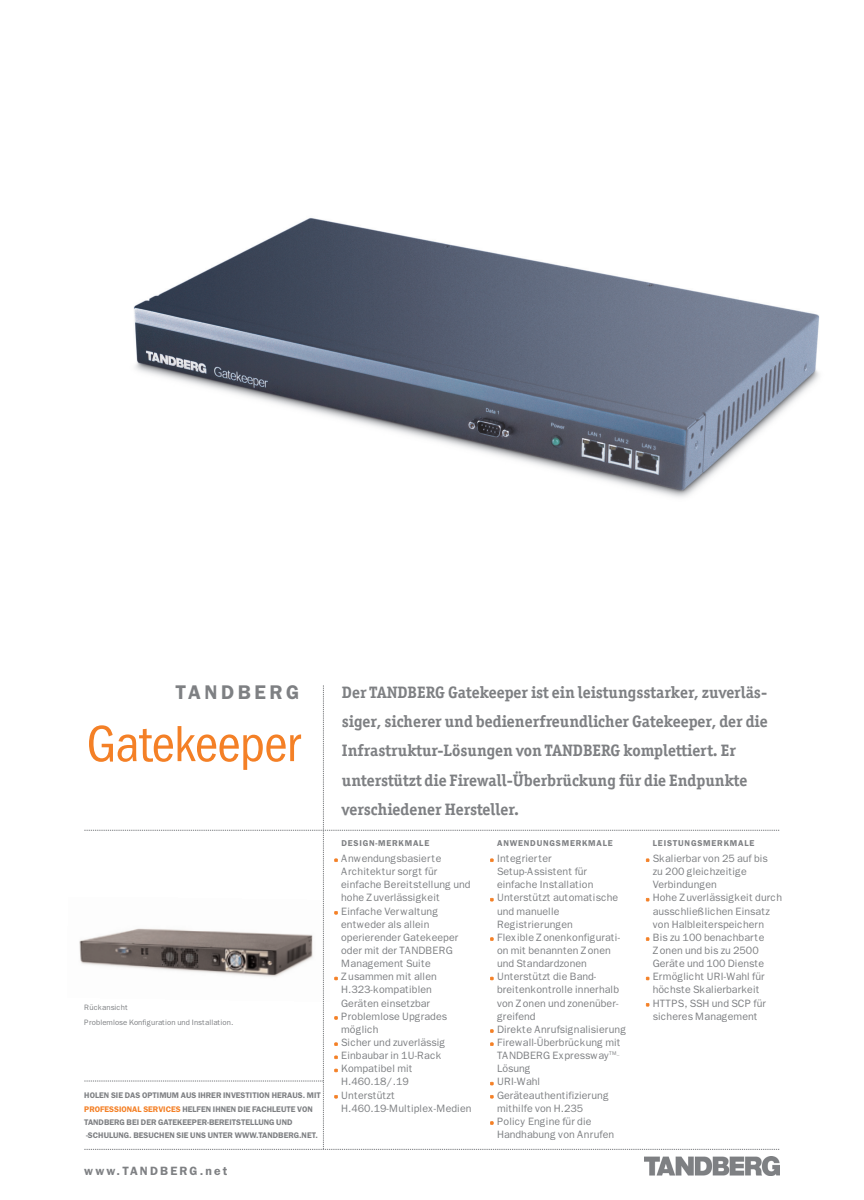
<style>
.page{position:relative;width:864px;height:1200px;background:#fff}
.page>*{position:absolute;margin:0;border:0;box-sizing:border-box;transform-origin:0 0}
.t1{font:condensed 52.5px "Franklin Gothic";letter-spacing:-.015em;color:#f48026}
.t2{font:600 19.95px "Franklin Gothic";letter-spacing:.18em;color:#7e8083}
.t3{font:700 17.1px/29.1px "Officina Serif";color:#7e8083}
.t4{font:600 12px "Franklin Gothic";letter-spacing:.18em;color:#7e8083}
.t5{font:10.65px/13.2px "Franklin Gothic";color:#7e8083}
.t6{font:600 8.55px "Franklin Gothic";letter-spacing:.09em;color:#7e8083}
.t7{font:600 8.1px/13.2px "Franklin Gothic";color:#7e8083}
.t8{font:7.8px/15.1px "Franklin Gothic";color:#7e8083}
.s1{color:#f48026}
</style>
<div class="page">
<img style="left:644px;top:1157px;width:136px;height:19px">
<img style="left:133px;top:217px;width:687px;height:281px">
<svg style="left:84px;top:685px;width:695px;height:465px"></svg>
<h2 class="t2" style="left:175px;top:680px;width:125px">TANDBERG</h2>
<h1 class="t1" style="left:87px;top:714px;width:215px">Gatekeeper</h1>
<p class="t8" style="left:84px;top:1000px;width:151px">Rückansicht<br>Problemlose Konfiguration und Installation.</p>
<p class="t7" style="left:84px;top:1089px;width:238px">HOLEN SIE DAS OPTIMUM AUS IHRER INVESTITION HERAUS. MIT <span class="s1">PROFESSIONAL SERVICES</span> HELFEN IHNEN DIE FACHLEUTE VON TANDBERG BEI DER GATEKEEPER-BEREITSTELLUNG UND -SCHULUNG. BESUCHEN SIE UNS UNTER WWW.TANDBERG.NET.</p>
<p class="t4" style="left:84px;top:1164px;width:145px">www.TANDBERG.net</p>
<p class="t3" style="left:342px;top:678px;width:427px">Der TANDBERG Gatekeeper ist ein leistungsstarker, zuverläs&shy;siger, sicherer und bedienerfreundlicher Gatekeeper, der die Infrastruktur-Lösungen von TANDBERG komplettiert. Er unterstützt die Firewall-Überbrückung für die Endpunkte verschiedener Hersteller.</p>
<p class="t6" style="left:341px;top:838px;width:89px">DESIGN-MERKMALE</p>
<p class="t5" style="left:341px;top:852px;width:132px">Anwendungsbasierte<br>Architektur sorgt für einfache Bereitstellung und hohe Zuverlässigkeit<br>Einfache Verwaltung entweder als allein operierender Gatekeeper oder mit der TANDBERG<br>Management Suite<br>Zusammen mit allen<br>H.323-kompatiblen<br>Geräten einsetzbar<br>Problemlose Upgrades möglich<br>Sicher und zuverlässig<br>Einbaubar in 1U-Rack<br>Kompatibel mit<br>H.460.18/.19<br>Unterstützt<br>H.460.19-Multiplex-Medien</p>
<p class="t6" style="left:497px;top:838px;width:117px">ANWENDUNGSMERKMALE</p>
<p class="t5" style="left:497px;top:852px;width:131px">Integrierter<br>Setup-Assistent für einfache Installation<br>Unterstützt automatische und manuelle<br>Registrierungen<br>Flexible Zonenkonfigurati&shy;on mit benannten Zonen und Standardzonen<br>Unterstützt die Band&shy;breitenkontrolle innerhalb von Zonen und zonenüber&shy;greifend<br>Direkte Anrufsignalisierung<br>Firewall-Überbrückung mit<br>TANDBERG Expressway<sup>TM_<br></sup>Lösung<br>URI-Wahl<br>Geräteauthentifizierung mithilfe von H.235<br>Policy Engine für die<br>Handhabung von Anrufen</p>
<p class="t6" style="left:653px;top:838px;width:103px">LEISTUNGSMERKMALE</p>
<p class="t5" style="left:653px;top:852px;width:131px">Skalierbar von 25 auf bis<br>zu 200 gleichzeitige<br>Verbindungen<br>Hohe Zuverlässigkeit durch ausschließlichen Einsatz von Halbleiterspeichern<br>Bis zu 100 benachbarte<br>Zonen und bis zu 2500<br>Geräte und 100 Dienste<br>Ermöglicht URI-Wahl für höchste Skalierbarkeit<br>HTTPS, SSH und SCP für sicheres Management</p>
</div>
